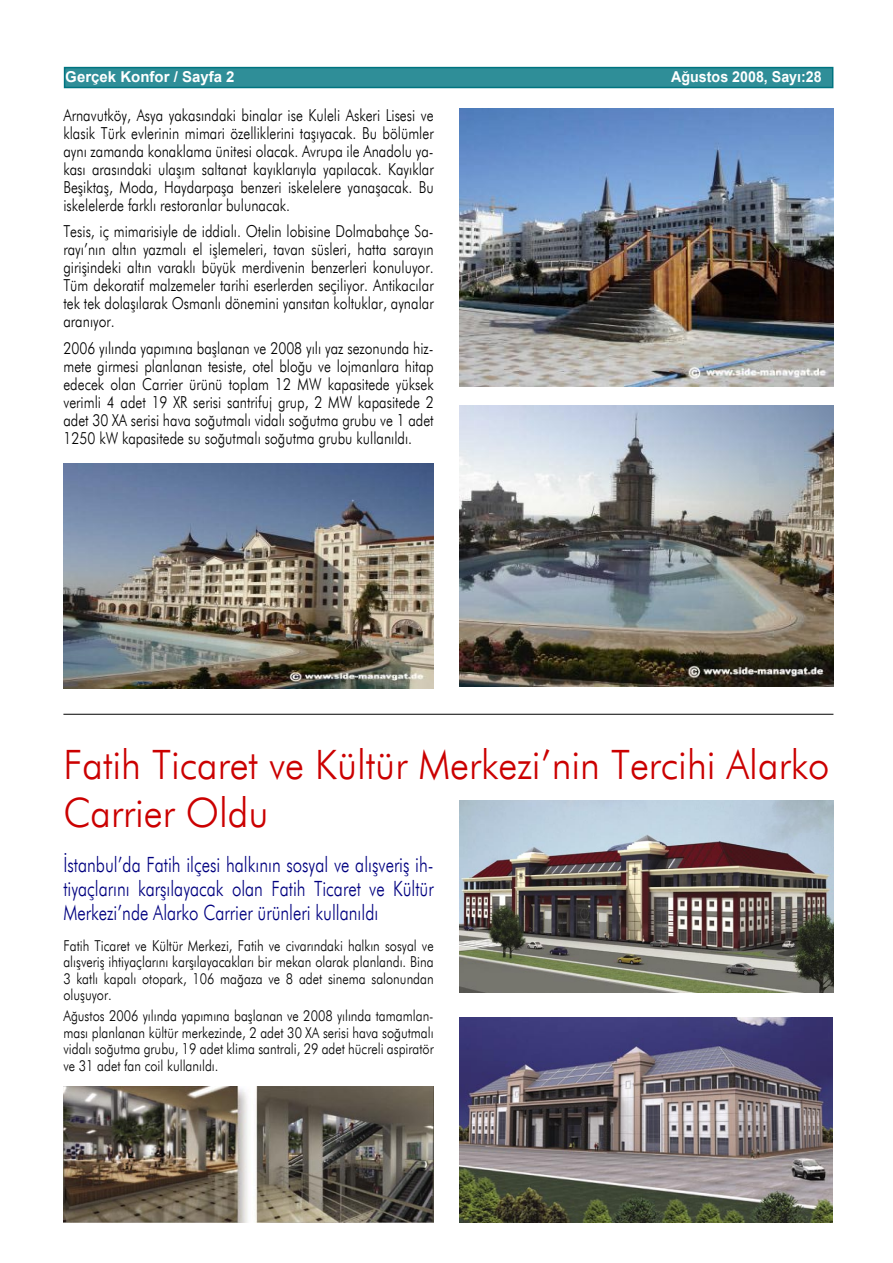
<style>
.page{position:relative;width:893px;height:1263px;background:#fff}
.page>*{position:absolute;margin:0;border:0;box-sizing:border-box;transform-origin:0 0}
.Başlık{font:300 40.5px/48px "Futura BT";color:#cb0000;scale:.94 1}
.Spot1{font:300 21px/23.5px "Futura BT";color:#000080;text-align:justify;scale:.8 1}
.DüzMetin{font:300 16.5px/18px "Futura BT";color:#000;text-align:justify;scale:.84 1}
.DüzMetin-2{font:300 15px/16.5px "Futura BT";color:#000;text-align:justify;scale:.85 1}
.t1{font:700 15px "Arial";color:#fff}
.t2{font:700 15px "Arial";color:#fff;scale:.95 1}
</style>
<div class="page">
<div style="left:65px;top:68px;width:768px;height:19px;background:#2f8e98"></div>
<div style="left:64px;top:67px;width:769px;height:21px;border:2px solid #007480"></div>
<img style="left:63px;top:463px;width:371px;height:225px">
<img style="left:459px;top:108px;width:374px;height:279px">
<hr style="left:63px;top:714px;width:770px;height:1px;background:#000">
<img style="left:459px;top:406px;width:374px;height:280px">
<img style="left:459px;top:800px;width:374px;height:193px">
<img style="left:63px;top:1086px;width:371px;height:136px">
<img style="left:459px;top:1017px;width:374px;height:205px">
<p class="t1" style="left:65px;top:67px;width:171px">Gerçek Konfor / Sayfa 2</p>
<p class="t2" style="left:671px;top:67px;width:160px">Ağustos 2008, Sayı:28</p>
<p class="DüzMetin" style="left:63px;top:106px;width:442px">Arnavutköy, Asya yakasındaki binalar ise Kuleli Askeri Lisesi ve klasik Türk evlerinin mimari özelliklerini taşıyacak. Bu bölümler aynı zamanda konaklama ünitesi olacak. Avrupa ile Anadolu ya&shy;kası arasındaki ulaşım saltanat kayıklarıyla yapılacak. Kayıklar Beşiktaş, Moda, Haydarpaşa benzeri iskelelere yanaşacak. Bu iskelelerde farklı restoranlar bulunacak.</p>
<p class="DüzMetin" style="left:63px;top:222px;width:442px">Tesis, iç mimarisiyle de iddialı. Otelin lobisine Dolmabahçe Sa&shy;rayı’nın altın yazmalı el işlemeleri, tavan süsleri, hatta sarayın girişindeki altın varaklı büyük merdivenin benzerleri konuluyor.<br>Tüm dekoratif malzemeler tarihi eserlerden seçiliyor. Antikacılar tek tek dolaşılarak Osmanlı dönemini yansıtan koltuklar, aynalar aranıyor.</p>
<p class="DüzMetin" style="left:63px;top:339px;width:442px">2006 yılında yapımına başlanan ve 2008 yılı yaz sezonunda hiz&shy;mete girmesi planlanan tesiste, otel bloğu ve lojmanlara hitap edecek olan Carrier ürünü toplam 12 MW kapasitede yüksek verimli 4 adet 19 XR serisi santrifuj grup, 2 MW kapasitede 2 adet 30 XA serisi hava soğutmalı vidalı soğutma grubu ve 1 adet 1250 kW kapasitede su soğutmalı soğutma grubu kullanıldı.</p>
<p class="Başlık" style="left:63px;top:740px;width:816px">Fatih Ticaret ve Kültür Merkezi’nin Tercihi Alarko<br>Carrier Oldu</p>
<p class="Spot1" style="left:63px;top:853px;width:464px">İstanbul’da Fatih ilçesi halkının sosyal ve alışveriş ih&shy;tiyaçlarını karşılayacak olan Fatih Ticaret ve Kültür Merkezi’nde Alarko Carrier ürünleri kullanıldı</p>
<p class="DüzMetin-2" style="left:63px;top:937px;width:437px">Fatih Ticaret ve Kültür Merkezi, Fatih ve civarındaki halkın sosyal ve alışveriş ihtiyaçlarını karşılayacakları bir mekan olarak planlandı. Bina 3 katlı kapalı otopark, 106 mağaza ve 8 adet sinema salonundan oluşuyor.</p>
<p class="DüzMetin-2" style="left:63px;top:1007px;width:437px">Ağustos 2006 yılında yapımına başlanan ve 2008 yılında tamamlan&shy;ması planlanan kültür merkezinde, 2 adet 30 XA serisi hava soğutmalı vidalı soğutma grubu, 19 adet klima santrali, 29 adet hücreli aspiratör ve 31 adet fan coil kullanıldı.</p>
</div>
